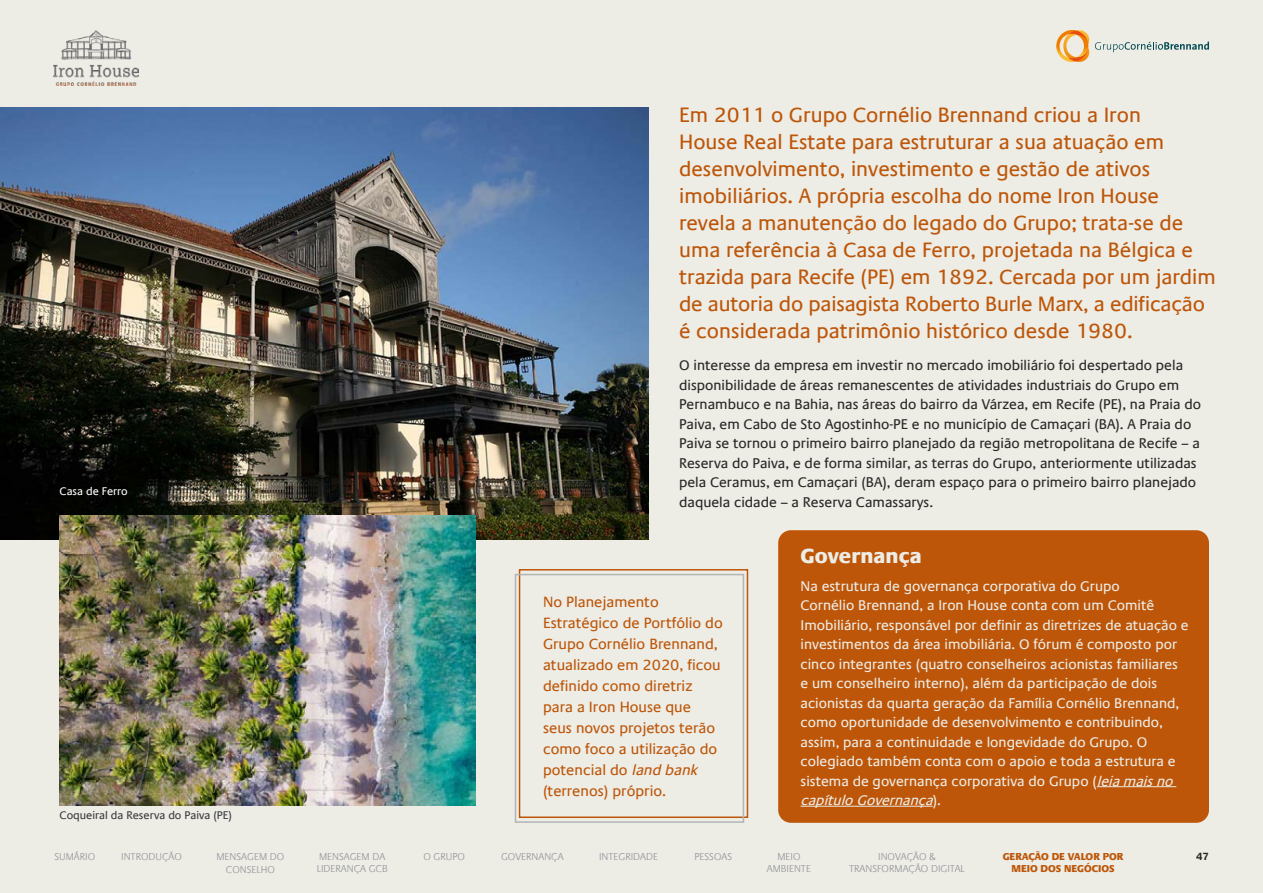
<style>
.page{position:relative;width:1263px;height:893px;background:#edece5}
.page>*{position:absolute;margin:0;border:0;box-sizing:border-box;transform-origin:0 0}
.t1{font:21px/27px "Praxis Com";color:#bd5609}
.t2{font:800 21px "Praxis Com";color:#edece5}
.t3{font:15px/21px "Praxis Com";color:#bd5609}
.t4{font:14.25px/19.5px "Praxis Com";color:#edece5}
.t5{font:14.25px/19.5px "Praxis Com";color:#282827}
.t6{font:11.25px "Praxis Com";color:#393b41}
.t7{font:11.25px "Praxis Com";color:#fff}
.t8{font:700 10.5px "Praxis Com";color:#282827}
.t9{font:300 10.2px/12.1px "Praxis Com";color:#93949b;text-align:center}
.t10{font:800 10.2px/12.1px "Praxis Com";color:#bd5609;text-align:center}
.s1{font-style:italic}
</style>
<div class="page">
<svg style="left:1095px;top:42px;width:114px;height:10px"></svg>
<svg style="left:1056px;top:30px;width:33px;height:32px"></svg>
<div style="left:519px;top:569px;width:229px;height:249px;border:2px solid #bd5609"></div>
<div style="left:515px;top:574px;width:229px;height:249px;border:2px solid #b3b4b7"></div>
<img style="left:53px;top:30px;width:86px;height:55px">
<div style="left:778px;top:530px;width:431px;height:293px;background:#bd5609;border-radius:13px"></div>
<hr style="left:1097px;top:786px;width:79px;height:1px;background:#edece5">
<hr style="left:800px;top:806px;width:133px;height:1px;background:#edece5">
<img style="left:0;top:107px;width:649px;height:432px">
<img style="left:60px;top:516px;width:415px;height:289px">
<p class="t7" style="left:60px;top:485px;width:70px">Casa de Ferro</p>
<p class="t6" style="left:60px;top:809px;width:174px">Coqueiral da Reserva do Paiva (PE)</p>
<p class="t1" style="left:679px;top:102px;width:538px">Em 2011 o Grupo Cornélio Brennand criou a Iron<br>House Real Estate para estruturar a sua atuação em desenvolvimento, investimento e gestão de ativos imobiliários. A própria escolha do nome Iron House revela a manutenção do legado do Grupo; trata-se de uma referência à Casa de Ferro, projetada na Bélgica e trazida para Recife (PE) em 1892. Cercada por um jardim de autoria do paisagista Roberto Burle Marx, a edificação é considerada patrimônio histórico desde 1980.</p>
<p class="t5" style="left:679px;top:356px;width:523px">O interesse da empresa em investir no mercado imobiliário foi despertado pela disponibilidade de áreas remanescentes de atividades industriais do Grupo em Pernambuco e na Bahia, nas áreas do bairro da Várzea, em Recife (PE), na Praia do Paiva, em Cabo de Sto Agostinho-PE e no município de Camaçari (BA). A Praia do Paiva se tornou o primeiro bairro planejado da região metropolitana de Recife – a Reserva do Paiva, e de forma similar, as terras do Grupo, anteriormente utilizadas pela Ceramus, em Camaçari (BA), deram espaço para o primeiro bairro planejado daquela cidade – a Reserva Camassarys.</p>
<p class="t3" style="left:543px;top:591px;width:181px">No Planejamento<br>Estratégico de Portfólio do<br>Grupo Cornélio Brennand, atualizado em 2020, ficou definido como diretriz para a Iron House que seus novos projetos terão como foco a utilização do potencial do <span class="s1">land bank </span>(terrenos) próprio.</p>
<h1 class="t2" style="left:800px;top:543px;width:123px">Governança</h1>
<p class="t4" style="left:800px;top:576px;width:390px">Na estrutura de governança corporativa do Grupo<br>Cornélio Brennand, a Iron House conta com um Comitê Imobiliário, responsável por definir as diretrizes de atuação e investimentos da área imobiliária. O fórum é composto por cinco integrantes (quatro conselheiros acionistas familiares e um conselheiro interno), além da participação de dois acionistas da quarta geração da Família Cornélio Brennand, como oportunidade de desenvolvimento e contribuindo, assim, para a continuidade e longevidade do Grupo. O colegiado também conta com o apoio e toda a estrutura e sistema de governança corporativa do Grupo (<span class="s1">leiamaisno capítuloGovernança</span>) .</p>
<p class="t9" style="left:767px;top:851px;width:46px">MEIO<br>AMBIENTE</p>
<p class="t9" style="left:849px;top:851px;width:117px">INOVAÇÃO &amp;<br>TRANSFORMAÇÃO DIGITAL</p>
<p class="t10" style="left:1003px;top:850px;width:122px">GERAÇÃO DE VALOR POR<br>MEIO DOS NEGÓCIOS</p>
<p class="t9" style="left:54px;top:851px;width:42px">SUMÁRIO</p>
<p class="t9" style="left:216px;top:851px;width:69px">MENSAGEM DO<br>CONSELHO</p>
<p class="t9" style="left:317px;top:851px;width:73px;text-align:left">MENSAGEM DA<br>LIDERANÇA GCB</p>
<p class="t9" style="left:121px;top:851px;width:62px">INTRODUÇÃO</p>
<p class="t9" style="left:423px;top:851px;width:43px">O GRUPO</p>
<p class="t9" style="left:501px;top:851px;width:64px">GOVERNANÇA</p>
<p class="t9" style="left:599px;top:851px;width:61px">INTEGRIDADE</p>
<p class="t9" style="left:694px;top:851px;width:39px">PESSOAS</p>
<p class="t8" style="left:1196px;top:850px;width:14px">47</p>
</div>
